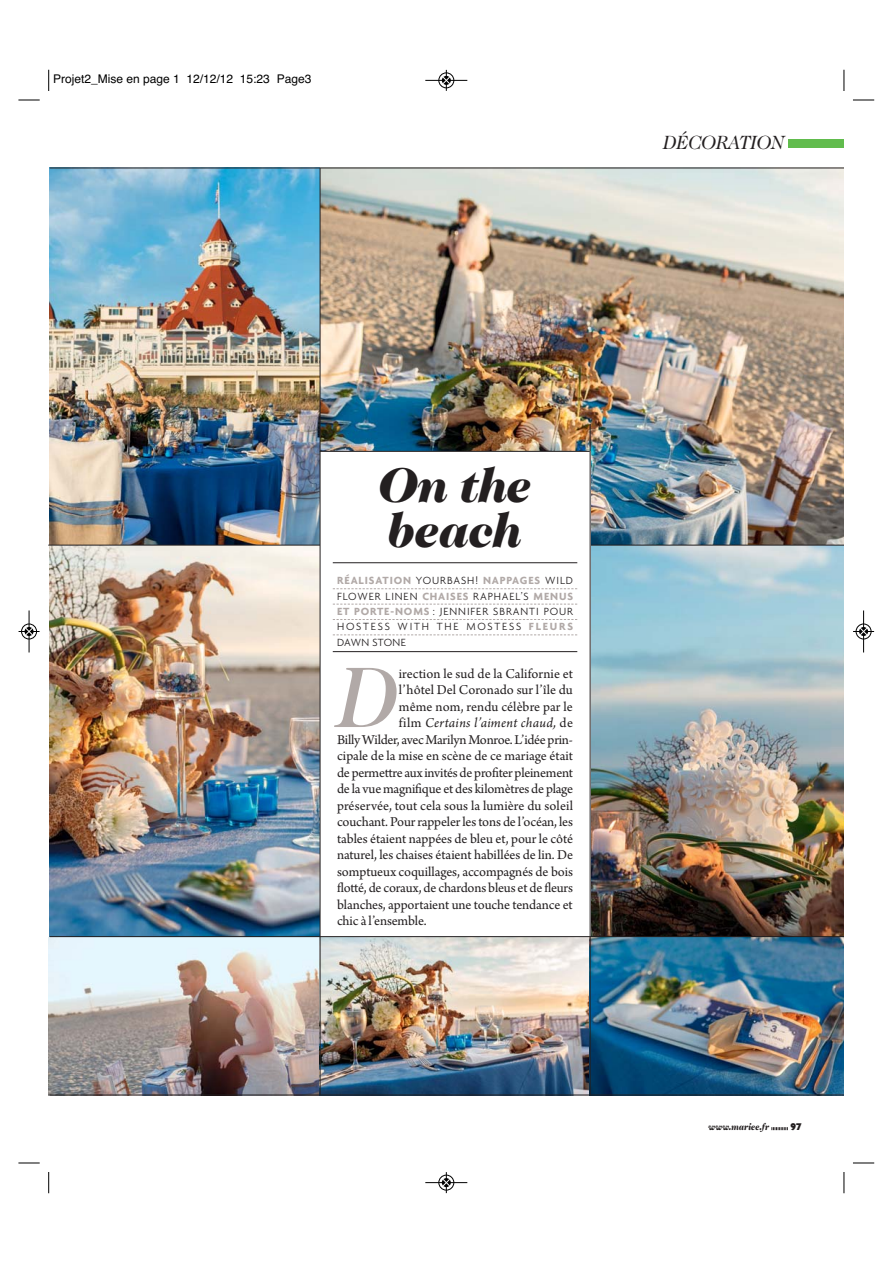
<style>
.page{position:relative;width:893px;height:1263px;background:#fff}
.page>*{position:absolute;margin:0;border:0;box-sizing:border-box;transform-origin:0 0}
.t1{font:italic 500 87.75px "Caslon 224 IT Cby BT";color:#b1a9a7}
.t2{font:italic 900 49.8px/45px "Caslon 224 IT Cby BT";letter-spacing:-.025em;color:#231f20}
.t3{font:italic 19.5px "Caslon 224 IT Cby BT";letter-spacing:-.02em;color:#231f20}
.t4{font:14.25px "Arno Pro";letter-spacing:-.01em;color:#231f20}
.t5{font:italic 14.25px "Arno Pro";letter-spacing:.02em;color:#231f20}
.t6{font:14.25px "Arno Pro";letter-spacing:.01em;color:#231f20}
.t7{font:12px "Helvetica";color:#000}
.t8{font:300 11.25px/15.5px "Agenda";letter-spacing:.08em;color:#231f20;text-align:justify}
.t9{font:900 10.5px "Agenda";color:#231f20}
.t10{font:italic 900 9.75px "Caslon 224 IT Cby BT";letter-spacing:-.005em;color:#231f20;scale:.86 1}
.s1{font-weight:700;color:#b1a9a7}
.s2{font-style:normal}
</style>
<div class="page">
<svg style="left:771px;top:1127px;width:17px;height:3px"></svg>
<div style="left:789px;top:139px;width:55px;height:9px;background:#61bc4d"></div>
<img style="left:50px;top:169px;width:794px;height:376px">
<img style="left:49px;top:546px;width:271px;height:549px">
<img style="left:591px;top:546px;width:253px;height:390px">
<hr style="left:49px;top:545px;width:795px;height:1px;background:#231f20">
<img style="left:321px;top:937px;width:523px;height:158px">
<div style="left:320px;top:451px;width:270px;height:486px;background:#fff"></div>
<hr style="left:333px;top:562px;width:244px;height:1px;background:#231f20">
<svg style="left:333px;top:588px;width:244px;height:1px"></svg>
<svg style="left:333px;top:604px;width:244px;height:1px"></svg>
<svg style="left:333px;top:619px;width:244px;height:1px"></svg>
<svg style="left:333px;top:635px;width:244px;height:1px"></svg>
<hr style="left:333px;top:651px;width:244px;height:1px;background:#231f20">
<hr style="left:50px;top:168px;width:794px;height:1px;background:#231f20">
<hr style="left:50px;top:1095px;width:794px;height:1px;background:#231f20">
<hr style="left:320px;top:451px;width:270px;height:1px;background:#231f20">
<hr style="left:320px;top:168px;width:1px;height:927px;background:#231f20">
<hr style="left:590px;top:424px;width:1px;height:671px;background:#231f20">
<hr style="left:50px;top:936px;width:794px;height:1px;background:#231f20">
<svg style="left:48px;top:70px;width:1px;height:21px"></svg>
<svg style="left:18px;top:100px;width:22px;height:1px"></svg>
<svg style="left:843px;top:70px;width:2px;height:21px"></svg>
<svg style="left:853px;top:100px;width:21px;height:1px"></svg>
<svg style="left:48px;top:1172px;width:1px;height:21px"></svg>
<svg style="left:18px;top:1163px;width:22px;height:1px"></svg>
<svg style="left:843px;top:1172px;width:2px;height:21px"></svg>
<svg style="left:853px;top:1163px;width:21px;height:1px"></svg>
<div style="left:438px;top:72px;width:16px;height:16px;border:1px solid #fff;border-radius:50%"></div>
<hr style="left:425px;top:80px;width:42px;height:1px;background:#000">
<div style="left:439px;top:73px;width:15px;height:15px;border:1px solid #000;border-radius:50%"></div>
<svg style="left:442px;top:70px;width:8px;height:21px"></svg>
<div style="left:438px;top:1175px;width:16px;height:16px;border:1px solid #fff;border-radius:50%"></div>
<hr style="left:425px;top:1182px;width:42px;height:1px;background:#000">
<div style="left:439px;top:1175px;width:15px;height:15px;border:1px solid #000;border-radius:50%"></div>
<svg style="left:442px;top:1172px;width:8px;height:21px"></svg>
<hr style="left:29px;top:610px;width:1px;height:42px;background:#000">
<div style="left:21px;top:624px;width:16px;height:15px;border:1px solid #000;border-radius:50%"></div>
<svg style="left:19px;top:628px;width:21px;height:7px"></svg>
<div style="left:855px;top:624px;width:16px;height:15px;border:1px solid #fff;border-radius:50%"></div>
<hr style="left:863px;top:610px;width:1px;height:42px;background:#000">
<div style="left:856px;top:624px;width:15px;height:15px;border:1px solid #000;border-radius:50%"></div>
<svg style="left:853px;top:628px;width:21px;height:7px"></svg>
<p class="t7" style="left:53px;top:75px;width:260px">Projet2_Mise en page 1 12/12/12 15:23 Page3</p>
<h3 class="t3" style="left:663px;top:135px;width:123px">DÉCORATION</h3>
<h2 class="t2" style="left:378px;top:463px;width:156px">On the beach</h2>
<p class="t8" style="left:337px;top:574px;width:238px"><span class="s1">RÉALISATION</span> YOURBASH! <span class="s1">NAPPAGES</span> WILD FLOWER LINEN <span class="s1">CHAISES</span> RAPHAEL’S <span class="s1">MENUS ET PORTE-NOMS</span> : JENNIFER SBRANTI POUR HOSTESS WITH THE MOSTESS <span class="s1">FLEURS </span>DAWN STONE</p>
<h1 class="t1" style="left:337px;top:642px;width:65px">D</h1>
<p class="t4" style="left:399px;top:667px;width:176px">irection le sud de la Californie et</p>
<p class="t4" style="left:399px;top:684px;width:176px">l’hôtel Del Coronado sur l’île du</p>
<p class="t6" style="left:399px;top:700px;width:176px">même nom, rendu célèbre par le</p>
<p class="t5" style="left:399px;top:714px;width:176px"><span class="s2">film</span> Certains l’aiment chaud, <span class="s2">de</span></p>
<p class="t4" style="left:337px;top:733px;width:237px">Billy Wilder, avec Marilyn Monroe. L’idée prin-</p>
<p class="t4" style="left:337px;top:750px;width:237px">cipale de la mise en scène de ce mariage était</p>
<p class="t4" style="left:337px;top:766px;width:238px">de permettre aux invités de profiter pleinement</p>
<p class="t4" style="left:337px;top:783px;width:238px">de la vue magnifique et des kilomètres de plage</p>
<p class="t4" style="left:337px;top:799px;width:237px">préservée, tout cela sous la lumière du soleil</p>
<p class="t4" style="left:337px;top:816px;width:237px">couchant. Pour rappeler les tons de l’océan, les</p>
<p class="t4" style="left:337px;top:832px;width:238px">tables étaient nappées de bleu et, pour le côté</p>
<p class="t4" style="left:337px;top:849px;width:237px">naturel, les chaises étaient habillées de lin. De</p>
<p class="t4" style="left:337px;top:865px;width:238px">somptueux coquillages, accompagnés de bois</p>
<p class="t4" style="left:337px;top:882px;width:237px">flotté, de coraux, de chardons bleus et de fleurs</p>
<p class="t4" style="left:337px;top:898px;width:237px">blanches, apportaient une touche tendance et</p>
<p class="t4" style="left:337px;top:915px;width:91px">chic à l’ensemble.</p>
<p class="t10" style="left:709px;top:1121px;width:72px">www.mariee.fr</p>
<p class="t9" style="left:790px;top:1120px;width:13px">97</p>
</div>
